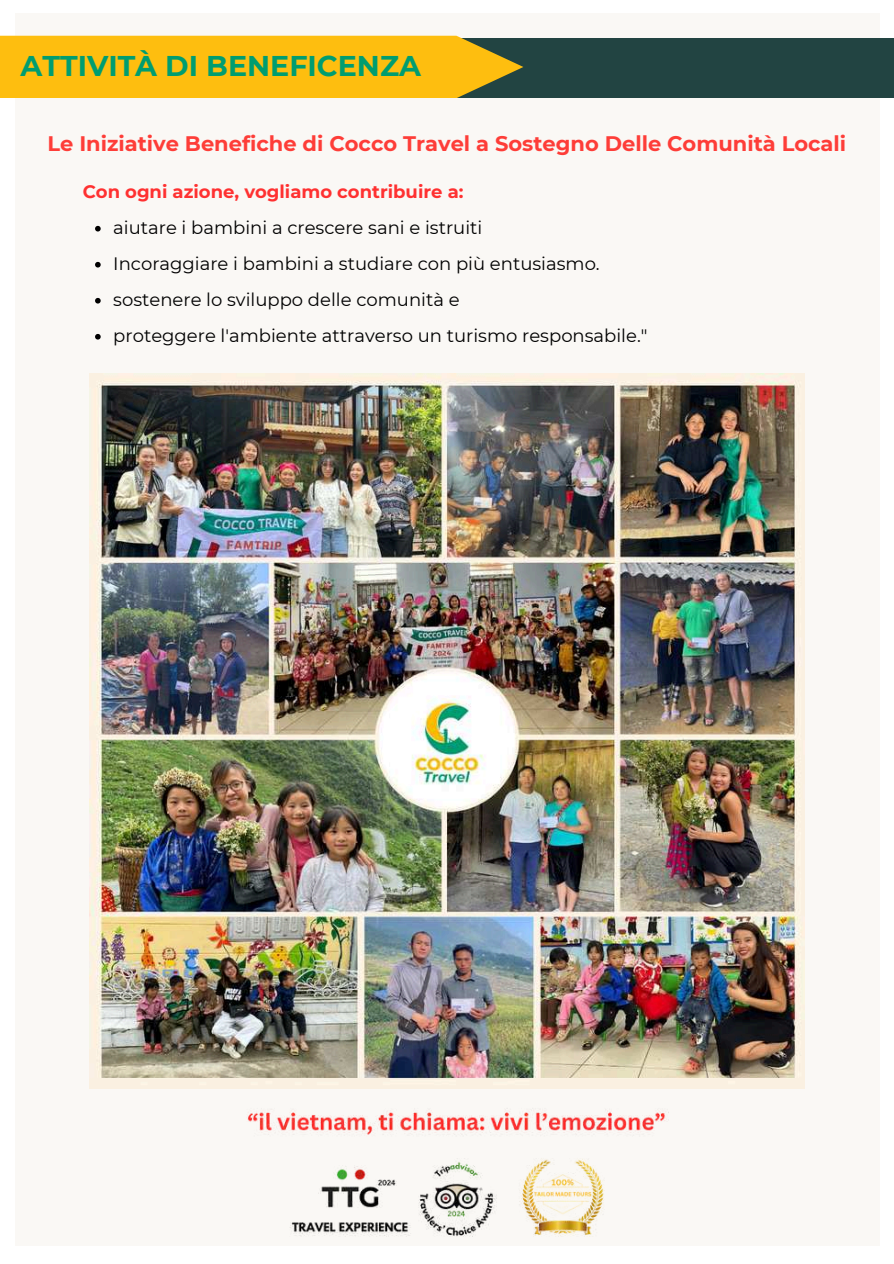
<style>
.page{position:relative;width:894px;height:1264px;background:#fff}
.page>*{position:absolute;margin:0;border:0;box-sizing:border-box;transform-origin:0 0}
.t1{font:700 28.5px "Montserrat";color:#009d70}
.t2{font:700 21px "Montserrat";color:#fe3d38}
.t3{font:18px/36px "Montserrat";color:#000}
.t4{font:700 18px "Montserrat";color:#ff3131}
</style>
<div class="page">
<div style="left:15px;top:13px;width:864px;height:1231px;background:#faf8f5"></div>
<div style="left:0;top:39px;width:893px;height:59px;background:#224442"></div>
<div style="left:0;top:36px;width:523px;height:62px;background:#febe0f"></div>
<img style="left:89px;top:374px;width:715px;height:714px">
<img style="left:247px;top:1108px;width:422px;height:129px">
<svg style="left:95px;top:226px;width:6px;height:5px"></svg>
<svg style="left:95px;top:262px;width:6px;height:5px"></svg>
<svg style="left:95px;top:298px;width:6px;height:5px"></svg>
<svg style="left:95px;top:334px;width:6px;height:5px"></svg>
<h1 class="t1" style="left:21px;top:46px;width:402px">ATTIVITÀ DI BENEFICENZA</h1>
<p class="t2" style="left:47px;top:128px;width:800px">Le Iniziative Benefiche di Cocco Travel a Sostegno Delle Comunità Locali</p>
<p class="t4" style="left:83px;top:178px;width:382px">Con ogni azione, vogliamo contribuire a:</p>
<p class="t3" style="left:113px;top:209px;width:535px">aiutare i bambini a crescere sani e istruiti<br>Incoraggiare i bambini a studiare con più entusiasmo. sostenere lo sviluppo delle comunità e<br>proteggere l'ambiente attraverso un turismo responsabile."</p>
</div>
